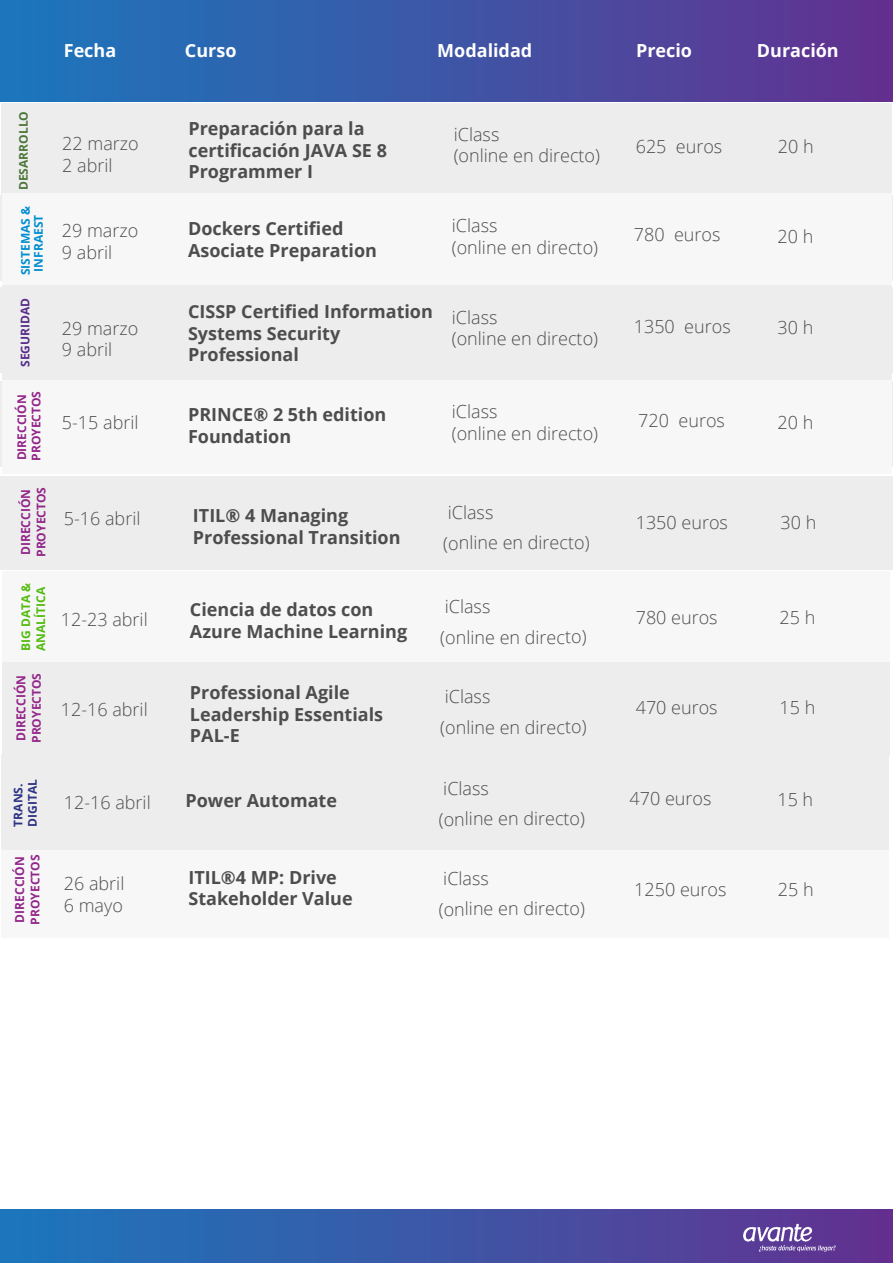
<style>
.page{position:relative;width:893px;height:1263px;background:#fff}
.page>*{position:absolute;margin:0;border:0;box-sizing:border-box;transform-origin:0 0}
.t1{font:300 18px/21.6px "Open Sans";color:#4d4d4d}
.t2{font:700 18px/21.6px "Open Sans";color:#4d4d4d}
.t3{font:700 18px "Open Sans";color:#fff}
.t4{font:700 12.45px "Open Sans";color:#93268a;scale:.96 1}
.t5{font:700 12px/14.4px "Open Sans";color:#93268a}
.t6{font:700 12px/12.9px "Open Sans";color:#008ed0}
.t7{font:700 12px/15px "Open Sans";color:#53bc0f}
.t8{font:700 12px/14.4px "Open Sans";color:#2d3384}
.t9{font:700 12px "Open Sans";color:#4c7639}
.t10{font:700 12px "Open Sans";color:#582d89}
</style>
<div class="page">
<div style="left:0;top:0;width:893px;height:101px;background:linear-gradient(to right,#1a79bd,#633190)"></div>
<div style="left:2px;top:104px;width:890px;height:91px;background:#ededee"></div>
<div style="left:0;top:1209px;width:893px;height:53px;background:linear-gradient(to right,#1a79bd,#63318f)"></div>
<img style="left:739px;top:1221px;width:99px;height:31px">
<div style="left:3px;top:380px;width:889px;height:94px;background:#f7f7f8"></div>
<div style="left:0;top:477px;width:893px;height:93px;background:#ededee"></div>
<div style="left:3px;top:571px;width:887px;height:93px;background:#f7f7f8"></div>
<div style="left:3px;top:194px;width:889px;height:94px;background:#f7f7f8"></div>
<div style="left:3px;top:285px;width:889px;height:95px;background:#ededee"></div>
<div style="left:3px;top:663px;width:887px;height:93px;background:#ededee"></div>
<div style="left:1px;top:844px;width:887px;height:94px;background:#f7f7f8"></div>
<div style="left:1px;top:754px;width:887px;height:95px;background:#ededee"></div>
<p class="t3" style="left:64px;top:38px;width:54px">Fecha</p>
<p class="t3" style="left:185px;top:38px;width:53px">Curso</p>
<p class="t3" style="left:437px;top:38px;width:97px">Modalidad</p>
<p class="t3" style="left:636px;top:38px;width:57px">Precio</p>
<p class="t3" style="left:757px;top:38px;width:83px">Duración</p>
<p class="t9" style="left:15px;top:190px;width:80px;rotate:-90deg">DESARROLLO</p>
<p class="t6" style="left:19px;top:275px;width:71px;rotate:-90deg">SISTEMAS &amp;<br>INFRAEST</p>
<p class="t10" style="left:17px;top:367px;width:71px;rotate:-90deg">SEGURIDAD</p>
<p class="t5" style="left:14px;top:461px;width:71px;rotate:-90deg">DIRECCIÓN<br>PROYECTOS</p>
<p class="t4" style="left:17px;top:555px;width:70px;rotate:-90deg">DIRECCIÓN</p>
<p class="t5" style="left:33px;top:557px;width:71px;rotate:-90deg">PROYECTOS</p>
<p class="t7" style="left:18px;top:651px;width:70px;rotate:-90deg">BIG DATA &amp;<br>ANALÍTICA</p>
<p class="t4" style="left:12px;top:741px;width:70px;rotate:-90deg">DIRECCIÓN</p>
<p class="t5" style="left:29px;top:743px;width:71px;rotate:-90deg">PROYECTOS</p>
<p class="t8" style="left:11px;top:826px;width:49px;rotate:-90deg">TRANS.<br>DIGITAL</p>
<p class="t4" style="left:11px;top:922px;width:70px;rotate:-90deg">DIRECCIÓN</p>
<p class="t5" style="left:27px;top:924px;width:71px;rotate:-90deg">PROYECTOS</p>
<p class="t2" style="left:188px;top:117px;width:200px">Preparación para la certificación JAVA SE 8<br>Programmer I</p>
<p class="t1" style="left:62px;top:132px;width:78px">22 marzo<br>2 abril</p>
<p class="t1" style="left:454px;top:123px;width:148px">iClass<br>(online en directo)</p>
<p class="t1" style="left:636px;top:135px;width:88px">625 euros</p>
<p class="t1" style="left:778px;top:135px;width:37px">20 h</p>
<p class="t1" style="left:62px;top:219px;width:78px">29 marzo<br>9 abril</p>
<p class="t1" style="left:62px;top:317px;width:78px">29 marzo<br>9 abril</p>
<p class="t1" style="left:62px;top:411px;width:78px">5-15 abril</p>
<p class="t1" style="left:64px;top:507px;width:78px">5-16 abril</p>
<p class="t2" style="left:188px;top:218px;width:190px">Dockers Certified<br>Asociate Preparation</p>
<p class="t1" style="left:452px;top:214px;width:148px">iClass<br>(online en directo)</p>
<p class="t1" style="left:634px;top:224px;width:88px">780 euros</p>
<p class="t1" style="left:777px;top:225px;width:37px">20 h</p>
<p class="t2" style="left:188px;top:300px;width:246px">CISSP Certified Information<br>Systems Security<br>Professional</p>
<p class="t1" style="left:452px;top:306px;width:148px">iClass<br>(online en directo)</p>
<p class="t1" style="left:634px;top:315px;width:98px">1350 euros</p>
<p class="t1" style="left:777px;top:317px;width:37px">30 h</p>
<p class="t2" style="left:188px;top:404px;width:200px">PRINCE® 2 5th edition<br>Foundation</p>
<p class="t1" style="left:452px;top:400px;width:148px">iClass<br>(online en directo)</p>
<p class="t1" style="left:638px;top:410px;width:88px">720 euros</p>
<p class="t1" style="left:777px;top:411px;width:37px">20 h</p>
<p class="t2" style="left:193px;top:504px;width:209px">ITIL® 4 Managing<br>Professional Transition</p>
<p class="t1" style="left:443px;top:496px;width:148px;line-height:30.6px">iClass<br>(online en directo)</p>
<p class="t1" style="left:636px;top:512px;width:94px">1350 euros</p>
<p class="t1" style="left:780px;top:512px;width:37px">30 h</p>
<p class="t1" style="left:61px;top:608px;width:88px">12-23 abril</p>
<p class="t2" style="left:190px;top:599px;width:219px">Ciencia de datos con<br>Azure Machine Learning</p>
<p class="t1" style="left:440px;top:591px;width:148px;line-height:30.6px">iClass<br>(online en directo)</p>
<p class="t1" style="left:636px;top:606px;width:83px">780 euros</p>
<p class="t1" style="left:779px;top:606px;width:37px">25 h</p>
<p class="t1" style="left:61px;top:698px;width:88px">12-16 abril</p>
<p class="t2" style="left:190px;top:681px;width:195px">Professional Agile<br>Leadership Essentials<br>PAL-E</p>
<p class="t1" style="left:440px;top:681px;width:148px;line-height:30.6px">iClass<br>(online en directo)</p>
<p class="t1" style="left:636px;top:696px;width:83px">470 euros</p>
<p class="t1" style="left:779px;top:696px;width:37px">15 h</p>
<p class="t1" style="left:64px;top:791px;width:88px">12-16 abril</p>
<p class="t2" style="left:185px;top:789px;width:153px">Power Automate</p>
<p class="t1" style="left:439px;top:772px;width:148px;line-height:30.6px">iClass<br>(online en directo)</p>
<p class="t1" style="left:630px;top:788px;width:83px">470 euros</p>
<p class="t1" style="left:777px;top:788px;width:37px">15 h</p>
<p class="t1" style="left:64px;top:872px;width:62px">26 abril<br>6 mayo</p>
<p class="t2" style="left:188px;top:866px;width:166px">ITIL®4 MP: Drive<br>Stakeholder Value</p>
<p class="t1" style="left:439px;top:862px;width:148px;line-height:30.6px">iClass<br>(online en directo)</p>
<p class="t1" style="left:634px;top:878px;width:94px">1250 euros</p>
<p class="t1" style="left:778px;top:878px;width:37px">25 h</p>
</div>
